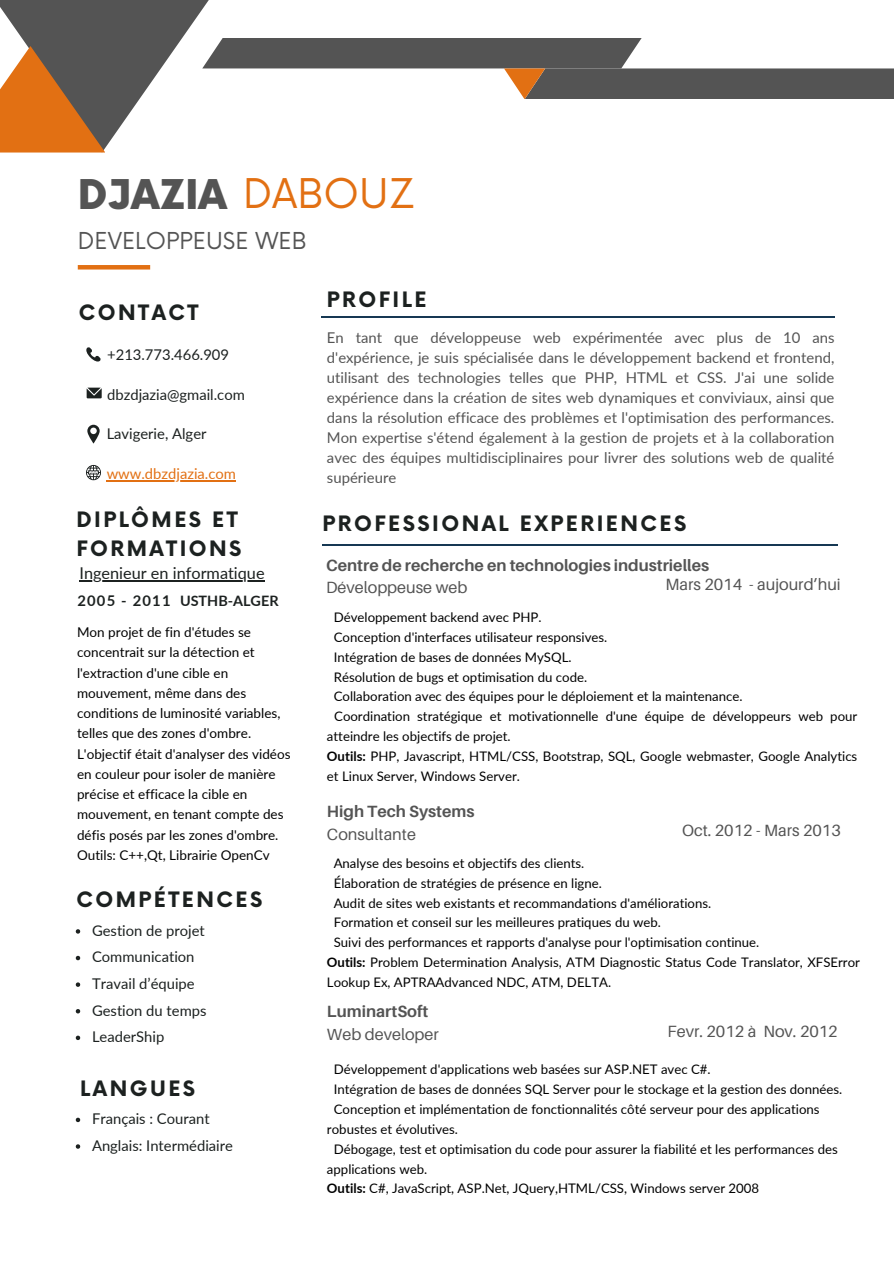
<style>
.page{position:relative;width:894px;height:1264px;background:#fff}
.page>*{position:absolute;margin:0;border:0;box-sizing:border-box;transform-origin:0 0}
.t1{font:900 39.9px "Now";color:#545454}
.t2{font:22.65px "Now";color:#545454}
.t3{font:700 20.7px/28.8px "Now";letter-spacing:.12em;color:#1c2120}
.t4{font:16.2px "Aileron";color:#545454}
.t5{font:700 16.2px "Aileron";color:#545454}
.t6{font:16.2px "Lato";color:#1c2120}
.t7{font:14.85px/20.1px "Lato";color:#545454;text-align:justify}
.t8{font:14.7px "Lato";color:#1c2120}
.t9{font:14.7px "Lato";color:#e27013}
.t10{font:700 14.7px "Lato";letter-spacing:.08em;color:#1c2120}
.t11{font:700 14.4px "Lato";color:#1c2120}
.t12{font:13.5px/20.2px "Lato";color:#000}
.t13{font:13.2px/19.8px "Lato";color:#000}
.s1{font-weight:400;color:#e27013}
.s2{font-weight:700}
</style>
<div class="page">
<svg style="left:0;top:0;width:893px;height:152px"></svg>
<hr style="left:322px;top:544px;width:515px;height:1px;background:#163853">
<hr style="left:320px;top:316px;width:514px;height:2px;background:#163853">
<svg style="left:86px;top:347px;width:15px;height:15px"></svg>
<svg style="left:87px;top:387px;width:14px;height:11px"></svg>
<svg style="left:87px;top:425px;width:13px;height:18px"></svg>
<svg style="left:86px;top:465px;width:15px;height:15px"></svg>
<hr style="left:78px;top:265px;width:72px;height:4px;background:#e27013">
<hr style="left:107px;top:480px;width:129px;height:1px;background:#e27013">
<svg style="left:76px;top:929px;width:4px;height:4px"></svg>
<svg style="left:76px;top:955px;width:4px;height:5px"></svg>
<svg style="left:76px;top:982px;width:4px;height:4px"></svg>
<svg style="left:76px;top:1009px;width:4px;height:4px"></svg>
<svg style="left:76px;top:1035px;width:4px;height:5px"></svg>
<hr style="left:79px;top:580px;width:185px;height:1px;background:#1c2120">
<svg style="left:76px;top:1117px;width:4px;height:5px"></svg>
<svg style="left:76px;top:1144px;width:4px;height:4px"></svg>
<p class="t1" style="left:78px;top:173px;width:338px">DJAZIA <span class="s1">DABOUZ</span></p>
<h6 class="t2" style="left:78px;top:228px;width:230px">DEVELOPPEUSE WEB</h6>
<p class="t3" style="left:79px;top:299px;width:121px">CONTACT</p>
<h6 class="t8" style="left:107px;top:345px;width:123px">+213.773.466.909</h6>
<p class="t8" style="left:107px;top:385px;width:139px">dbzdjazia@gmail.com</p>
<h6 class="t8" style="left:107px;top:424px;width:101px">Lavigerie, Alger</h6>
<h3 class="t9" style="left:107px;top:464px;width:131px">www.dbzdjazia.com</h3>
<h4 class="t3" style="left:327px;top:286px;width:101px">PROFILE</h4>
<h3 class="t7" style="left:327px;top:327px;width:509px">En tant que développeuse web expérimentée avec plus de 10 ans d'expérience, je suis spécialisée dans le développement backend et frontend, utilisant des technologies telles que PHP, HTML et CSS. J'ai une solide expérience dans la création de sites web dynamiques et conviviaux, ainsi que dans la résolution efficace des problèmes et l'optimisation des performances.<br>Mon expertise s'étend également à la gestion de projets et à la collaboration avec des équipes multidisciplinaires pour livrer des solutions web de qualité supérieure</h3>
<h1 class="t3" style="left:76px;top:506px;width:166px">DIPLÔMES ET<br>FORMATIONS</h1>
<h2 class="t3" style="left:322px;top:510px;width:365px">PROFESSIONAL EXPERIENCES</h2>
<p class="t6" style="left:79px;top:563px;width:186px">Ingenieur en informatique</p>
<p class="t10" style="left:77px;top:591px;width:95px">2005 - 2011</p>
<p class="t11" style="left:180px;top:592px;width:100px">USTHB-ALGER</p>
<h5 class="t12" style="left:77px;top:621px;width:215px">Mon projet de fin d'études se concentrait sur la détection et l'extraction d'une cible en mouvement, même dans des conditions de luminosité variables, telles que des zones d'ombre.<br>L'objectif était d'analyser des vidéos en couleur pour isoler de manière précise et efficace la cible en mouvement, en tenant compte des défis posés par les zones d'ombre.<br>Outils: C++,Qt, Librairie OpenCv</h5>
<p class="t3" style="left:76px;top:886px;width:187px">COMPÉTENCES</p>
<h5 class="t8" style="left:92px;top:921px;width:114px">Gestion de projet</h5>
<p class="t8" style="left:92px;top:947px;width:104px">Communication</p>
<p class="t8" style="left:92px;top:974px;width:104px">Travail d’équipe</p>
<h3 class="t8" style="left:92px;top:1001px;width:116px">Gestion du temps</h3>
<p class="t8" style="left:92px;top:1027px;width:74px">LeaderShip</p>
<h6 class="t3" style="left:80px;top:1075px;width:116px">LANGUES</h6>
<h6 class="t8" style="left:92px;top:1109px;width:119px">Français : Courant</h6>
<h3 class="t8" style="left:92px;top:1136px;width:142px">Anglais: Intermédiaire</h3>
<p class="t5" style="left:326px;top:555px;width:384px">Centre de recherche en technologies industrielles</p>
<h6 class="t4" style="left:326px;top:577px;width:143px">Développeuse web</h6>
<p class="t4" style="left:665px;top:574px;width:177px">Mars 2014 - aujourd’hui</p>
<h3 class="t13" style="left:333px;top:607px;width:209px">Développement backend avec PHP.</h3>
<h5 class="t13" style="left:333px;top:627px;width:275px">Conception d'interfaces utilisateur responsives.</h5>
<h6 class="t13" style="left:333px;top:647px;width:239px">Intégration de bases de données MySQL.</h6>
<h6 class="t13" style="left:333px;top:666px;width:255px">Résolution de bugs et optimisation du code.</h6>
<p class="t13" style="left:333px;top:686px;width:410px">Collaboration avec des équipes pour le déploiement et la maintenance.</p>
<p class="t13" style="left:327px;top:706px;width:531px;text-indent:7px">Coordination stratégique et motivationnelle d'une équipe de développeurs web pour atteindre les objectifs de projet.</p>
<p class="t13" style="left:327px;top:746px;width:531px"><span class="s2">Outils:</span> PHP, Javascript, HTML/CSS, Bootstrap, SQL, Google webmaster, Google Analytics et Linux Server, Windows Server.</p>
<p class="t5" style="left:327px;top:801px;width:149px">High Tech Systems</p>
<h6 class="t4" style="left:327px;top:824px;width:90px">Consultante</h6>
<p class="t4" style="left:682px;top:820px;width:160px">Oct. 2012 - Mars 2013</p>
<p class="t13" style="left:333px;top:853px;width:252px">Analyse des besoins et objectifs des clients.</p>
<p class="t13" style="left:333px;top:873px;width:269px">Élaboration de stratégies de présence en ligne.</p>
<p class="t13" style="left:333px;top:892px;width:379px">Audit de sites web existants et recommandations d'améliorations.</p>
<p class="t13" style="left:333px;top:912px;width:328px">Formation et conseil sur les meilleures pratiques du web.</p>
<h5 class="t13" style="left:333px;top:932px;width:427px">Suivi des performances et rapports d'analyse pour l'optimisation continue.</h5>
<h6 class="t13" style="left:327px;top:952px;width:534px"><span class="s2">Outils:</span> Problem Determination Analysis, ATM Diagnostic Status Code Translator, XFSError<br>Lookup Ex, APTRAAdvanced NDC, ATM, DELTA.</h6>
<h6 class="t5" style="left:327px;top:1001px;width:103px">LuminartSoft</h6>
<p class="t4" style="left:327px;top:1024px;width:113px">Web developer</p>
<p class="t13" style="left:333px;top:1059px;width:378px">Développement d'applications web basées sur ASP.NET avec C#.</p>
<p class="t13" style="left:333px;top:1079px;width:510px">Intégration de bases de données SQL Server pour le stockage et la gestion des données.</p>
<p class="t13" style="left:327px;top:1099px;width:494px;text-indent:7px">Conception et implémentation de fonctionnalités côté serveur pour des applications robustes et évolutives.</p>
<p class="t13" style="left:327px;top:1138px;width:512px;text-indent:7px">Débogage, test et optimisation du code pour assurer la fiabilité et les performances des applications web.</p>
<p class="t13" style="left:327px;top:1178px;width:433px"><span class="s2">Outils:</span> C#, JavaScript, ASP.Net, JQuery,HTML/CSS, Windows server 2008</p>
<p class="t4" style="left:667px;top:1020px;width:172px">Fevr. 2012 à Nov. 2012</p>
</div>
